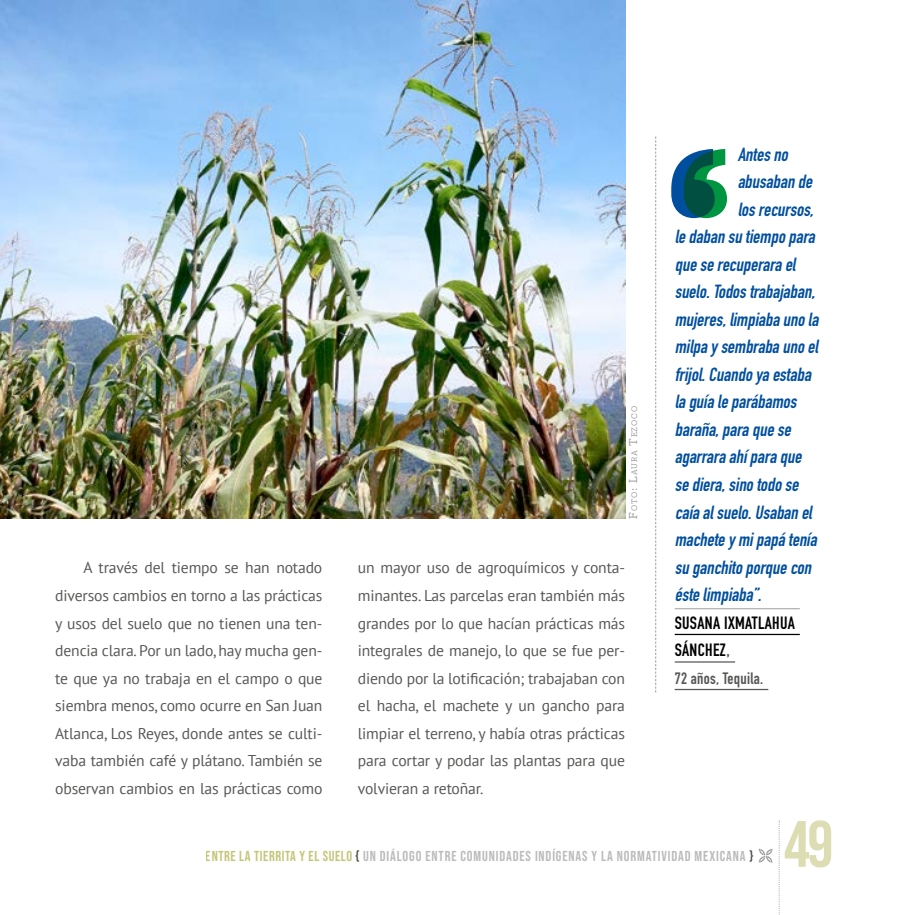
<style>
.page{position:relative;width:915px;height:915px;background:#fff}
.page>*{position:absolute;margin:0;border:0;box-sizing:border-box;transform-origin:0 0}
.t1{font:65.38px "Bebas Neue";color:#dcddb3}
.t2{font:italic 700 18.75px "DIN Condensed";color:#004f9f}
.t3{font:700 17.5px/27.5px "DIN Condensed";letter-spacing:.02em;color:#000}
.t4{font:700 16.25px "DIN Condensed";letter-spacing:.02em;color:#575756}
.t5{font:15.62px/27.5px "PT Sans";letter-spacing:-.01em;color:#575756;text-align:justify}
.t6{font:14.38px "Bebas Neue";letter-spacing:.06em;color:#9d9d9c}
.t7{font:7.88px "Produkt";letter-spacing:.1em;color:#9d9d9c}
.s1{font-size:11.25px}
.s2{font-family:"Produkt";font-weight:500;font-size:13.75px;color:#575756}
.s3{color:#aaad3c}
.s4{color:#000}
</style>
<div class="page">
<img style="left:0;top:0;width:625px;height:518px">
<hr style="left:674px;top:608px;width:125px;height:1px;background:#9d9d9c">
<hr style="left:674px;top:633px;width:125px;height:2px;background:#000">
<hr style="left:674px;top:661px;width:60px;height:1px;background:#575756">
<hr style="left:674px;top:688px;width:94px;height:2px;background:#575756">
<svg style="left:655px;top:136px;width:1px;height:556px"></svg>
<svg style="left:778px;top:821px;width:1px;height:92px"></svg>
<svg style="left:758px;top:848px;width:14px;height:14px"></svg>
<svg style="left:671px;top:149px;width:55px;height:69px"></svg>
<p class="t7" style="left:628px;top:518px;width:114px;rotate:-90deg"><span class="s1">F</span>oto<span class="s1">: L</span>aura <span class="s1">T</span>ezoco</p>
<p class="t5" style="left:55px;top:553px;width:268px;text-indent:28px">A través del tiempo se han notado diversos cambios en torno a las prácticas y usos del suelo que no tienen una ten&shy;dencia clara. Por un lado, hay mucha gen&shy;te que ya no trabaja en el campo o que siembra menos, como ocurre en San Juan Atlanca, Los Reyes, donde antes se culti&shy;vaba también café y plátano. También se observan cambios en las prácticas como</p>
<p class="t5" style="left:358px;top:553px;width:268px">un mayor uso de agroquímicos y conta&shy;minantes. Las parcelas eran también más grandes por lo que hacían prácticas más integrales de manejo, lo que se fue per&shy;diendo por la lotificación; trabajaban con el hacha, el machete y un gancho para limpiar el terreno, y había otras prácticas para cortar y podar las plantas para que volvieran a retoñar.</p>
<p class="t2" style="left:737px;top:141px;width:56px">Antesno</p>
<p class="t2" style="left:737px;top:169px;width:80px">abusabande</p>
<p class="t2" style="left:737px;top:196px;width:82px">losrecursos,</p>
<p class="t2" style="left:674px;top:224px;width:146px">ledabansutiempopara</p>
<p class="t2" style="left:674px;top:251px;width:127px">queserecuperarael</p>
<p class="t2" style="left:674px;top:279px;width:146px">suelo.Todostrabajaban,</p>
<p class="t2" style="left:674px;top:306px;width:149px">mujeres,limpiabaunola</p>
<p class="t2" style="left:674px;top:334px;width:149px">milpaysembrabaunoel</p>
<p class="t2" style="left:674px;top:361px;width:142px">frijol.Cuandoyaestaba</p>
<p class="t2" style="left:674px;top:389px;width:127px">laguíaleparábamos</p>
<p class="t2" style="left:674px;top:416px;width:122px">baraña,paraquese</p>
<p class="t2" style="left:674px;top:444px;width:132px">agarraraahíparaque</p>
<p class="t2" style="left:674px;top:471px;width:129px">sediera,sinotodose</p>
<p class="t2" style="left:674px;top:499px;width:143px">caíaalsuelo.Usabanel</p>
<p class="t2" style="left:674px;top:526px;width:148px">macheteymipapátenía</p>
<p class="t2" style="left:674px;top:554px;width:142px">suganchitoporquecon</p>
<p class="t2" style="left:674px;top:581px;width:92px">éstelimpiaba”.</p>
<p class="t3" style="left:674px;top:608px;width:122px">SUSANA IXMATLAHUA<br>SÁNCHEZ<span class="s2">,</span></p>
<p class="t4" style="left:674px;top:666px;width:90px">72 años, Tequila.</p>
<p class="t6" style="left:206px;top:847px;width:549px"><span class="s3">ENTRE LA TIERRITA Y EL SUELO</span> <span class="s4">{</span> UN DIÁLOGO ENTRE COMUNIDADES INDÍGENAS Y LA NORMATIVIDAD MEXICANA <span class="s4">}</span></p>
<h1 class="t1" style="left:783px;top:806px;width:51px">49</h1>
</div>
